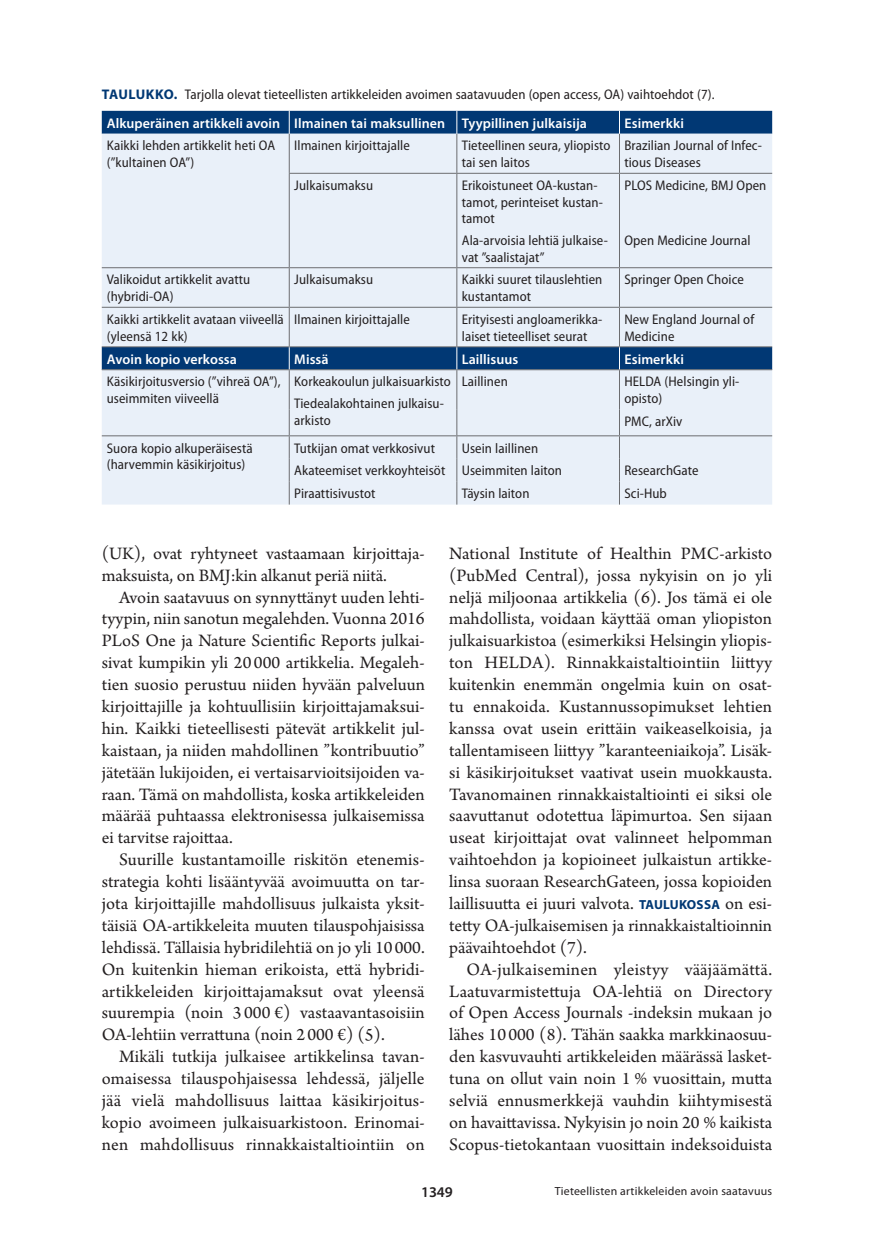
<style>
.page{position:relative;width:874px;height:1241px;background:#fff}
.page>*{position:absolute;margin:0;border:0;box-sizing:border-box;transform-origin:0 0}
.t1{font:18.38px/21.9px "Arno Pro";color:#231f20;text-align:justify}
.t2{font:600 14.88px "Myriad Pro";color:#231f20}
.t{font:semi-condensed 14px/16.6px "Myriad Pro";letter-spacing:.005em;color:#231f20}
.t_pl{font:600 14px "Myriad Pro";letter-spacing:.005em;color:#fff}
.Ala{font:11.9px "Myriad Pro";letter-spacing:.02em;color:#231f20}
.s1{font-weight:700;font-stretch:normal;color:#013874}
.s2{font-family:"Myriad Pro";font-weight:700;font-size:13.12px;color:#013874}
</style>
<div class="page">
<div style="left:102px;top:111px;width:669px;height:23px;background:#013874"></div>
<svg style="left:102px;top:134px;width:669px;height:370px;background:#dae4f0"></svg>
<hr style="left:289px;top:134px;width:1px;height:39px;background:#6c6d70">
<hr style="left:456px;top:134px;width:1px;height:39px;background:#6c6d70">
<hr style="left:618px;top:134px;width:1px;height:39px;background:#6c6d70">
<hr style="left:289px;top:173px;width:167px;height:1px;background:#6c6d70">
<hr style="left:289px;top:174px;width:1px;height:93px;background:#6c6d70">
<hr style="left:456px;top:173px;width:163px;height:1px;background:#6c6d70">
<hr style="left:456px;top:174px;width:1px;height:93px;background:#6c6d70">
<hr style="left:619px;top:173px;width:152px;height:1px;background:#6c6d70">
<hr style="left:618px;top:174px;width:1px;height:93px;background:#6c6d70">
<hr style="left:102px;top:267px;width:187px;height:1px;background:#6c6d70">
<hr style="left:289px;top:267px;width:167px;height:1px;background:#6c6d70">
<hr style="left:289px;top:268px;width:1px;height:39px;background:#6c6d70">
<hr style="left:456px;top:267px;width:163px;height:1px;background:#6c6d70">
<hr style="left:456px;top:268px;width:1px;height:39px;background:#6c6d70">
<hr style="left:619px;top:267px;width:152px;height:1px;background:#6c6d70">
<hr style="left:618px;top:268px;width:1px;height:39px;background:#6c6d70">
<hr style="left:102px;top:307px;width:187px;height:1px;background:#6c6d70">
<hr style="left:289px;top:307px;width:167px;height:1px;background:#6c6d70">
<hr style="left:289px;top:308px;width:1px;height:38px;background:#6c6d70">
<hr style="left:456px;top:307px;width:163px;height:1px;background:#6c6d70">
<hr style="left:456px;top:308px;width:1px;height:38px;background:#6c6d70">
<hr style="left:619px;top:307px;width:152px;height:1px;background:#6c6d70">
<hr style="left:618px;top:308px;width:1px;height:38px;background:#6c6d70">
<hr style="left:289px;top:370px;width:1px;height:39px;background:#6c6d70">
<hr style="left:456px;top:370px;width:1px;height:39px;background:#6c6d70">
<hr style="left:618px;top:370px;width:1px;height:39px;background:#6c6d70">
<hr style="left:102px;top:435px;width:187px;height:1px;background:#6c6d70">
<hr style="left:289px;top:435px;width:167px;height:1px;background:#6c6d70">
<hr style="left:456px;top:435px;width:163px;height:1px;background:#6c6d70">
<hr style="left:619px;top:435px;width:152px;height:1px;background:#6c6d70">
<svg style="left:289px;top:409px;width:1px;height:95px"></svg>
<svg style="left:456px;top:409px;width:1px;height:95px"></svg>
<svg style="left:618px;top:409px;width:1px;height:95px"></svg>
<svg style="left:289px;top:111px;width:1px;height:23px"></svg>
<svg style="left:456px;top:111px;width:1px;height:23px"></svg>
<svg style="left:618px;top:111px;width:1px;height:23px"></svg>
<hr style="left:102px;top:346px;width:187px;height:1px;background:#6c6d70">
<hr style="left:289px;top:346px;width:167px;height:1px;background:#6c6d70">
<hr style="left:456px;top:346px;width:163px;height:1px;background:#6c6d70">
<hr style="left:619px;top:346px;width:152px;height:1px;background:#6c6d70">
<hr style="left:102px;top:369px;width:187px;height:1px;background:#6c6d70">
<hr style="left:289px;top:369px;width:167px;height:1px;background:#6c6d70">
<hr style="left:456px;top:369px;width:163px;height:1px;background:#6c6d70">
<hr style="left:619px;top:369px;width:152px;height:1px;background:#6c6d70">
<svg style="left:289px;top:347px;width:1px;height:22px"></svg>
<svg style="left:456px;top:347px;width:1px;height:22px"></svg>
<svg style="left:618px;top:347px;width:1px;height:22px"></svg>
<p class="t" style="left:102px;top:86px;width:613px"><span class="s1">TAULUKKO.</span> Tarjolla olevat tieteellisten artikkeleiden avoimen saatavuuden (open access, OA) vaihtoehdot (7).</p>
<p class="t_pl" style="left:107px;top:114px;width:175px">Alkuperäinen artikkeli avoin</p>
<p class="t_pl" style="left:294px;top:114px;width:152px">Ilmainen tai maksullinen</p>
<p class="t_pl" style="left:461px;top:114px;width:127px">Tyypillinen julkaisija</p>
<p class="t_pl" style="left:624px;top:114px;width:61px">Esimerkki</p>
<p class="t" style="left:107px;top:137px;width:170px">Kaikki lehden artikkelit heti OA (”kultainen OA”)</p>
<p class="t" style="left:294px;top:137px;width:117px">Ilmainen kirjoittajalle</p>
<p class="t" style="left:461px;top:137px;width:150px">Tieteellinen seura, yliopisto tai sen laitos</p>
<p class="t" style="left:624px;top:137px;width:139px">Brazilian Journal of Infec&shy;tious Diseases</p>
<p class="t" style="left:294px;top:177px;width:80px">Julkaisumaksu</p>
<p class="t" style="left:461px;top:177px;width:142px">Erikoistuneet OA-kustan&shy;tamot, perinteiset kustan&shy;tamot</p>
<p class="t" style="left:461px;top:232px;width:147px">Ala-arvoisia lehtiä julkaise&shy;vat ”saalistajat”</p>
<p class="t" style="left:624px;top:177px;width:143px">PLOS Medicine, BMJ Open</p>
<p class="t" style="left:624px;top:232px;width:127px">Open Medicine Journal</p>
<p class="t" style="left:107px;top:271px;width:145px">Valikoidut artikkelit avattu (hybridi-OA)</p>
<p class="t" style="left:294px;top:271px;width:80px">Julkaisumaksu</p>
<p class="t" style="left:461px;top:271px;width:142px">Kaikki suuret tilauslehtien kustantamot</p>
<p class="t" style="left:624px;top:271px;width:121px">Springer Open Choice</p>
<p class="t" style="left:107px;top:311px;width:178px">Kaikki artikkelit avataan viiveellä (yleensä 12 kk)</p>
<p class="t" style="left:294px;top:311px;width:117px">Ilmainen kirjoittajalle</p>
<p class="t" style="left:461px;top:311px;width:142px">Erityisesti angloamerikka&shy;laiset tieteelliset seurat</p>
<p class="t" style="left:624px;top:311px;width:131px">New England Journal of<br>Medicine</p>
<p class="t_pl" style="left:107px;top:350px;width:132px">Avoin kopio verkossa</p>
<p class="t_pl" style="left:294px;top:350px;width:36px">Missä</p>
<p class="t_pl" style="left:461px;top:350px;width:58px">Laillisuus</p>
<p class="t_pl" style="left:624px;top:350px;width:61px">Esimerkki</p>
<p class="t" style="left:107px;top:373px;width:175px">Käsikirjoitusversio (”vihreä OA”), useimmiten viiveellä</p>
<p class="t" style="left:294px;top:373px;width:158px">Korkeakoulun julkaisuarkisto</p>
<p class="t" style="left:461px;top:373px;width:47px">Laillinen</p>
<p class="t" style="left:624px;top:373px;width:116px">HELDA (Helsingin yli&shy;opisto)</p>
<p class="t" style="left:624px;top:413px;width:59px">PMC, arXiv</p>
<p class="t" style="left:294px;top:395px;width:151px">Tiedealakohtainen julkaisu&shy;arkisto</p>
<p class="t" style="left:107px;top:439px;width:147px">Suora kopio alkuperäisestä (harvemmin käsikirjoitus)</p>
<p class="t" style="left:294px;top:439px;width:142px">Tutkijan omat verkkosivut</p>
<p class="t" style="left:461px;top:439px;width:78px">Usein laillinen</p>
<p class="t" style="left:294px;top:462px;width:152px">Akateemiset verkkoyhteisöt</p>
<p class="t" style="left:461px;top:462px;width:102px">Useimmiten laiton</p>
<p class="t" style="left:624px;top:462px;width:76px">ResearchGate</p>
<p class="t" style="left:294px;top:485px;width:83px">Piraattisivustot</p>
<p class="t" style="left:461px;top:485px;width:69px">Täysin laiton</p>
<p class="t" style="left:624px;top:485px;width:44px">Sci-Hub</p>
<p class="t1" style="left:102px;top:543px;width:324px">(UK), ovat ryhtyneet vastaamaan kirjoittaja‑ maksuista, on BMJ:kin alkanut periä niitä.</p>
<p class="t1" style="left:102px;top:587px;width:324px;text-indent:17px">Avoin saatavuus on synnyttänyt uuden lehti‑ tyypin, niin sanotun megalehden. Vuonna 2016<br>PLoS One ja Nature Scientific Reports julkai‑ sivat kumpikin yli 20 000 artikkelia. Megaleh‑ tien suosio perustuu niiden hyvään palveluun kirjoittajille ja kohtuullisiin kirjoittajamaksui‑ hin. Kaikki tieteellisesti pätevät artikkelit jul‑ kaistaan, ja niiden mahdollinen ”kontribuutio” jätetään lukijoiden, ei vertaisarvioitsijoiden va‑ raan. Tämä on mahdollista, koska artikkeleiden määrää puhtaassa elektronisessa julkaisemissa ei tarvitse rajoittaa.</p>
<p class="t1" style="left:102px;top:849px;width:324px;text-indent:17px">Suurille kustantamoille riskitön etenemis‑ strategia kohti lisääntyvää avoimuutta on tar‑ jota kirjoittajille mahdollisuus julkaista yksit‑ täisiä OA-artikkeleita muuten tilauspohjaisissa lehdissä. Tällaisia hybridilehtiä on jo yli 10 000.<br>On kuitenkin hieman erikoista, että hybridi&shy;artikkeleiden kirjoittajamaksut ovat yleensä suurempia (noin 3 000 €) vastaavantasoisiin OA-lehtiin verrattuna (noin 2 000 €) (5).</p>
<p class="t1" style="left:102px;top:1046px;width:324px;text-indent:17px">Mikäli tutkija julkaisee artikkelinsa tavan‑ omaisessa tilauspohjaisessa lehdessä, jäljelle jää vielä mahdollisuus laittaa käsikirjoitus&shy;kopio avoimeen julkaisuarkistoon. Erinomai‑ nen mahdollisuus rinnakkaistaltiointiin on</p>
<p class="t1" style="left:449px;top:543px;width:324px">National Institute of Healthin PMC-arkisto (PubMed Central), jossa nykyisin on jo yli neljä miljoonaa artikkelia (6). Jos tämä ei ole mahdollista, voidaan käyttää oman yliopiston julkaisuarkistoa (esimerkiksi Helsingin yliopis‑ ton HELDA). Rinnakkaistaltiointiin liittyy kuitenkin enemmän ongelmia kuin on osat‑ tu ennakoida. Kustannussopimukset lehtien kanssa ovat usein erittäin vaikeaselkoisia, ja tallentamiseen liittyy ”karanteeniaikoja”. Lisäk‑ si käsikirjoitukset vaativat usein muokkausta.<br>Tavanomainen rinnakkaistaltiointi ei siksi ole saavuttanut odotettua läpimurtoa. Sen sijaan useat kirjoittajat ovat valinneet helpomman vaihtoehdon ja kopioineet julkaistun artikke‑ linsa suoraan ResearchGateen, jossa kopioiden laillisuutta ei juuri valvota. <span class="s2">TAULUKOSSA</span> on esi‑ tetty OA-julkaisemisen ja rinnakkaistaltioinnin päävaihtoehdot (7).</p>
<p class="t1" style="left:449px;top:959px;width:324px;text-indent:17px">OA-julkaiseminen yleistyy vääjäämättä.<br>Laatuvarmistettuja OA-lehtiä on Directory of Open Access Journals ‑indeksin mukaan jo lähes 10 000 (8). Tähän saakka markkinaosuu‑ den kasvuvauhti artikkeleiden määrässä lasket‑ tuna on ollut vain noin 1 % vuosittain, mutta selviä ennusmerkkejä vauhdin kiihtymisestä on havaittavissa. Nykyisin jo noin 20 % kaikista Scopus-tietokantaan vuosittain indeksoiduista</p>
<p class="t2" style="left:421px;top:1182px;width:33px">1349</p>
<p class="Ala" style="left:554px;top:1183px;width:219px">Tieteellisten artikkeleiden avoin saatavuus</p>
</div>
